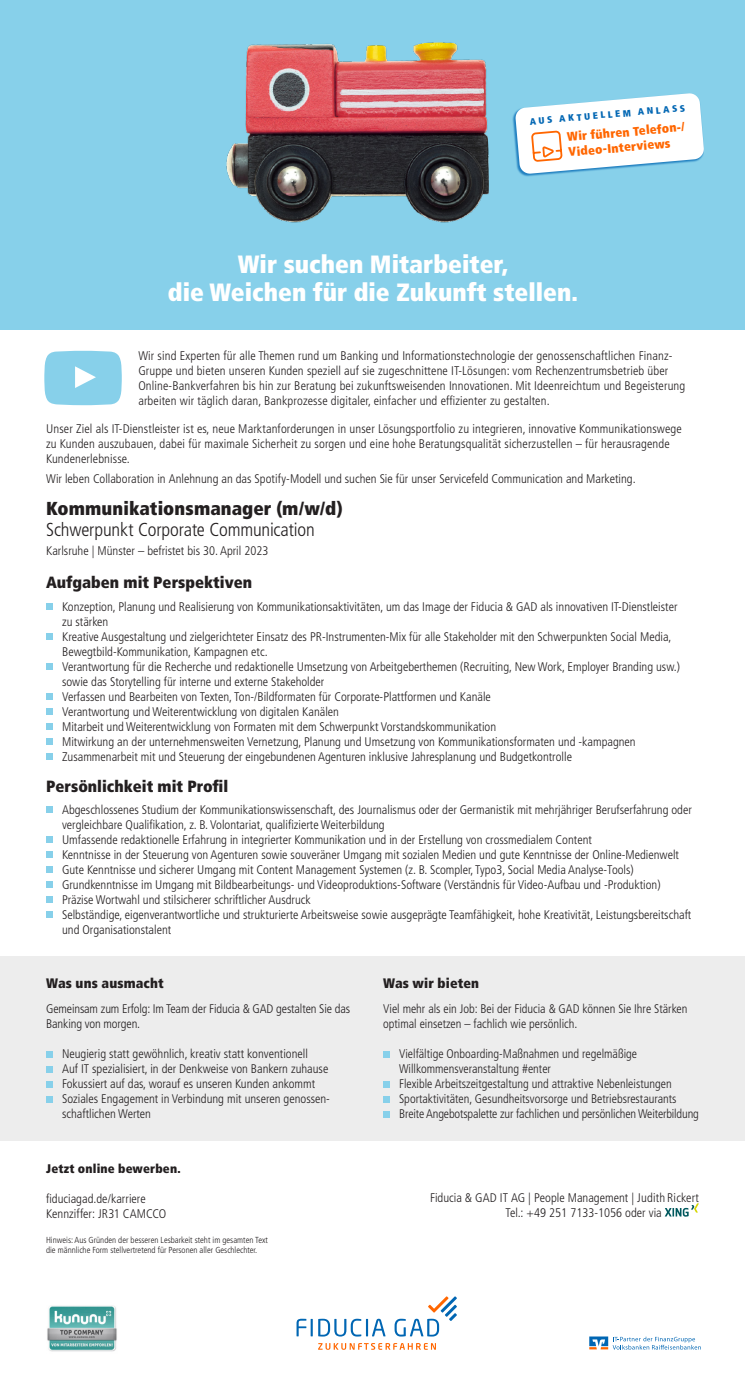
<style>
.page{position:relative;width:745px;height:1382px;background:#fff}
.page>*{position:absolute;margin:0;border:0;box-sizing:border-box;transform-origin:0 0}
.t1{font:900 condensed 25px/27.5px "Frutiger LT Std";color:#fff;text-align:center}
.t2{font:300 condensed 18.75px "Frutiger LT Std";letter-spacing:-.01em;color:#231f20}
.t3{font:900 condensed 18.75px "Frutiger LT Std";letter-spacing:.005em;color:#231f20}
.t4{font:900 condensed 16.25px "Frutiger LT Std";color:#231f20}
.t5{font:900 condensed 13.75px "Frutiger LT Std";letter-spacing:.01em;color:#231f20}
.t6{font:300 condensed 12.5px/15px "Frutiger LT Std";color:#231f20}
.t7{font:900 condensed 12.5px/15px "Frutiger LT Std";color:#f60}
.t8{font:900 condensed 12.5px "Frutiger LT Std";letter-spacing:.01em;color:#231f20}
.t9{font:900 condensed 9.38px "Frutiger LT Std";color:#0066b3}
.t10{font:300 condensed 8.75px/10px "Frutiger LT Std";color:#231f20}
</style>
<div class="page">
<div style="left:0;top:0;width:744px;height:330px;background:#87d0ea"></div>
<img style="left:226px;top:42px;width:263px;height:181px">
<div style="left:46px;top:603px;width:7px;height:7px;background:#87d0ea"></div>
<div style="left:46px;top:633px;width:7px;height:7px;background:#87d0ea"></div>
<div style="left:46px;top:663px;width:7px;height:7px;background:#87d0ea"></div>
<div style="left:46px;top:693px;width:7px;height:7px;background:#87d0ea"></div>
<div style="left:46px;top:708px;width:7px;height:7px;background:#87d0ea"></div>
<div style="left:46px;top:723px;width:7px;height:7px;background:#87d0ea"></div>
<div style="left:46px;top:738px;width:7px;height:7px;background:#87d0ea"></div>
<div style="left:46px;top:753px;width:7px;height:7px;background:#87d0ea"></div>
<div style="left:46px;top:806px;width:7px;height:7px;background:#87d0ea"></div>
<div style="left:46px;top:836px;width:7px;height:7px;background:#87d0ea"></div>
<div style="left:46px;top:851px;width:7px;height:7px;background:#87d0ea"></div>
<div style="left:46px;top:866px;width:7px;height:7px;background:#87d0ea"></div>
<div style="left:46px;top:881px;width:7px;height:7px;background:#87d0ea"></div>
<div style="left:46px;top:896px;width:7px;height:7px;background:#87d0ea"></div>
<div style="left:46px;top:911px;width:7px;height:7px;background:#87d0ea"></div>
<svg style="left:296px;top:1296px;width:160px;height:40px"></svg>
<svg style="left:318px;top:1343px;width:117px;height:7px"></svg>
<svg style="left:589px;top:1336px;width:111px;height:13px"></svg>
<img style="left:47px;top:1305px;width:70px;height:47px">
<svg style="left:44px;top:351px;width:78px;height:54px;background:#94d5ec"></svg>
<div style="left:512px;top:93px;width:191px;height:84px;background:#0066b3;opacity:.75"></div>
<svg style="left:515px;top:93px;width:188px;height:81px"></svg>
<svg style="left:664px;top:1203px;width:34px;height:14px"></svg>
<div style="left:0;top:957px;width:744px;height:184px;background:#ededed"></div>
<div style="left:46px;top:1051px;width:7px;height:6px;background:#87d0ea"></div>
<div style="left:46px;top:1066px;width:7px;height:6px;background:#87d0ea"></div>
<div style="left:46px;top:1081px;width:7px;height:6px;background:#87d0ea"></div>
<div style="left:46px;top:1096px;width:7px;height:6px;background:#87d0ea"></div>
<svg style="left:383px;top:1051px;width:6px;height:6px"></svg>
<svg style="left:383px;top:1081px;width:6px;height:6px"></svg>
<svg style="left:383px;top:1096px;width:6px;height:6px"></svg>
<svg style="left:383px;top:1111px;width:6px;height:6px"></svg>
<p class="t9" style="left:529px;top:116px;width:157px;rotate:-5deg">AUS AKTUELLEM ANLASS</p>
<p class="t7" style="left:566px;top:129px;width:119px;rotate:-5deg">Wir führen Telefon-/<br>Video-Interviews</p>
<h1 class="t1" style="left:168px;top:251px;width:411px">Wir suchen Mitarbeiter,<br>die Weichen für die Zukunft stellen.</h1>
<p class="t6" style="left:138px;top:349px;width:548px">Wir sind Experten für alle Themen rund um Banking und Informationstechnologie der genossenschaftlichen Finanz-Gruppe und bieten unseren Kunden speziell auf sie zugeschnittene IT-Lösungen: vom Rechenzentrumsbetrieb über Online-Bankverfahren bis hin zur Beratung bei zukunftsweisenden Innovationen. Mit Ideenreichtum und Begeisterung arbeiten wir täglich daran, Bankprozesse digitaler, einfacher und effizienter zu gestalten.</p>
<p class="t6" style="left:46px;top:421px;width:636px">Unser Ziel als IT-Dienstleister ist es, neue Marktanforderungen in unser Lösungsportfolio zu integrieren, innovative Kommunikationswege zu Kunden auszubauen, dabei für maximale Sicherheit zu sorgen und eine hohe Beratungsqualität sicherzustellen – für herausragende<br>Kundenerlebnisse.</p>
<p class="t6" style="left:46px;top:471px;width:590px">Wir leben Collaboration in Anlehnung an das Spotify-Modell und suchen Sie für unser Servicefeld Communication and Marketing.</p>
<h2 class="t3" style="left:46px;top:497px;width:298px">Kommunikationsmanager (m/w/d)</h2>
<h2 class="t2" style="left:46px;top:519px;width:270px">Schwerpunkt Corporate Communication</h2>
<p class="t6" style="left:46px;top:543px;width:224px">Karlsruhe | Münster – befristet bis 30. April 2023</p>
<h3 class="t4" style="left:46px;top:573px;width:207px">Aufgaben mit Perspektiven</h3>
<p class="t6" style="left:62px;top:599px;width:619px">Konzeption, Planung und Realisierung von Kommunikationsaktivitäten, um das Image der Fiducia &amp; GAD als innovativen IT-Dienstleister zu stärken<br>Kreative Ausgestaltung und zielgerichteter Einsatz des PR-Instrumenten-Mix für alle Stakeholder mit den Schwerpunkten Social Media, Bewegtbild-Kommunikation, Kampagnen etc.<br>Verantwortung für die Recherche und redaktionelle Umsetzung von Arbeitgeberthemen (Recruiting, New Work, Employer Branding usw.) sowie das Storytelling für interne und externe Stakeholder<br>Verfassen und Bearbeiten von Texten, Ton-/Bildformaten für Corporate-Plattformen und Kanäle<br>Verantwortung und Weiterentwicklung von digitalen Kanälen<br>Mitarbeit und Weiterentwicklung von Formaten mit dem Schwerpunkt Vorstandskommunikation<br>Mitwirkung an der unternehmensweiten Vernetzung, Planung und Umsetzung von Kommunikationsformaten und -kampagnen Zusammenarbeit mit und Steuerung der eingebundenen Agenturen inklusive Jahresplanung und Budgetkontrolle</p>
<h3 class="t4" style="left:46px;top:776px;width:183px">Persönlichkeit mit Profil</h3>
<p class="t6" style="left:62px;top:802px;width:631px">Abgeschlossenes Studium der Kommunikationswissenschaft, des Journalismus oder der Germanistik mit mehrjähriger Berufserfahrung oder vergleichbare Qualifikation, z. B. Volontariat, qualifizierte Weiterbildung<br>Umfassende redaktionelle Erfahrung in integrierter Kommunikation und in der Erstellung von crossmedialem Content<br>Kenntnisse in der Steuerung von Agenturen sowie souveräner Umgang mit sozialen Medien und gute Kenntnisse der Online-Medienwelt Gute Kenntnisse und sicherer Umgang mit Content Management Systemen (z. B. Scompler, Typo3, Social Media Analyse-Tools)<br>Grundkenntnisse im Umgang mit Bildbearbeitungs- und Videoproduktions-Software (Verständnis für Video-Aufbau und -Produktion)<br>Präzise Wortwahl und stilsicherer schriftlicher Ausdruck<br>Selbständige, eigenverantwortliche und strukturierte Arbeitsweise sowie ausgeprägte Teamfähigkeit, hohe Kreativität, Leistungsbereitschaft und Organisationstalent</p>
<p class="t5" style="left:46px;top:975px;width:119px">Was uns ausmacht</p>
<p class="t6" style="left:46px;top:1002px;width:305px">Gemeinsam zum Erfolg: Im Team der Fiducia &amp; GAD gestalten Sie das<br>Banking von morgen.</p>
<p class="t6" style="left:62px;top:1047px;width:269px">Neugierig statt gewöhnlich, kreativ statt konventionell<br>Auf IT spezialisiert, in der Denkweise von Bankern zuhause Fokussiert auf das, worauf es unseren Kunden ankommt Soziales Engagement in Verbindung mit unseren genossen&shy;schaftlichen Werten</p>
<p class="t8" style="left:46px;top:1161px;width:136px">Jetzt online bewerben.</p>
<p class="t6" style="left:46px;top:1191px;width:122px">fiduciagad.de/karriere<br>Kennziffer: JR31 CAMCCO</p>
<p class="t10" style="left:46px;top:1235px;width:223px">Hinweis: Aus Gründen der besseren Lesbarkeit steht im gesamten Text die männliche Form stellvertretend für Personen aller Geschlechter.</p>
<p class="t5" style="left:383px;top:975px;width:97px">Was wir bieten</p>
<p class="t6" style="left:383px;top:1002px;width:305px">Viel mehr als ein Job: Bei der Fiducia &amp; GAD können Sie Ihre Stärken optimal einsetzen – fachlich wie persönlich.</p>
<p class="t6" style="left:399px;top:1047px;width:301px">Vielfältige Onboarding-Maßnahmen und regelmäßige Willkommensveranstaltung #enter<br>Flexible Arbeitszeitgestaltung und attraktive Nebenleistungen Sportaktivitäten, Gesundheitsvorsorge und Betriebsrestaurants Breite Angebotspalette zur fachlichen und persönlichen Weiterbildung</p>
<p class="t6" style="left:505px;top:1190px;width:195px;text-indent:-75px">Fiducia &amp; GAD IT AG | People Management | Judith Rickert<br>Tel.: +49 251 7133-1056 oder via</p>
</div>
